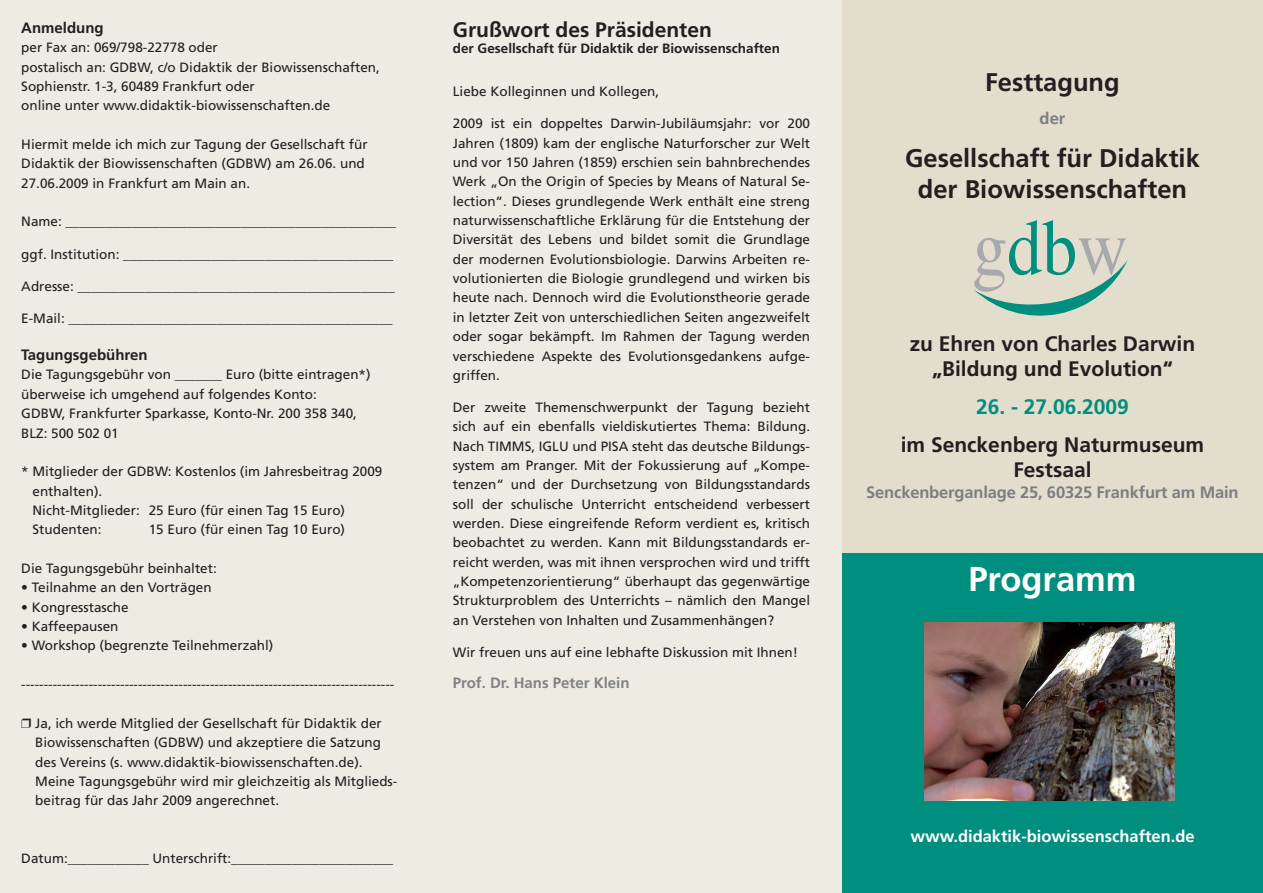
<style>
.page{position:relative;width:1263px;height:893px;background:#fff}
.page>*{position:absolute;margin:0;border:0;box-sizing:border-box;transform-origin:0 0}
.t1{font:79.5px "Times";color:#a8a9ad;scale:.88 1}
.t2{font:700 34.5px "Frutiger";color:#fff}
.t3{font:700 25.5px/30.6px "Frutiger";color:#231f20;text-align:center}
.t4{font:700 21px/25.2px "Frutiger";color:#231f20;text-align:center}
.t5{font:700 21px "Frutiger";color:#008e7e}
.t6{font:700 16.5px "Frutiger";letter-spacing:-.01em;color:#7c7e81}
.t7{font:700 16.5px "Frutiger";color:#fff}
.t8{font:700 15px "Frutiger";color:#231f20}
.t9{font:700 15px "Frutiger";color:#808285}
.t10{font:13.5px/19.4px "Frutiger";color:#231f20}
.t11{font:700 13.5px "Frutiger";color:#231f20}
.s1{color:#008e7e}
</style>
<div class="page">
<div style="left:421px;top:0;width:421px;height:893px;background:#eeebe2"></div>
<div style="left:842px;top:0;width:421px;height:893px;background:#e2ddcd"></div>
<div style="left:0;top:0;width:421px;height:893px;background:#eeebe2"></div>
<div style="left:842px;top:553px;width:421px;height:340px;background:#008e7e"></div>
<svg style="left:974px;top:260px;width:154px;height:56px"></svg>
<img style="left:925px;top:622px;width:250px;height:179px">
<p class="t8" style="left:21px;top:19px;width:84px">Anmeldung</p>
<p class="t10" style="left:21px;top:38px;width:360px">per Fax an: 069/798-22778 oder<br>postalisch an: GDBW, c/o Didaktik der Biowissenschaften, Sophienstr. 1-3, 60489 Frankfurt oder<br>online unter www.didaktik-biowissenschaften.de</p>
<p class="t10" style="left:21px;top:135px;width:348px">Hiermit melde ich mich zur Tagung der Gesell-schaft für<br>Didaktik der Biowissenschaften (GDBW) am 26.06. und<br>27.06.2009 in Frankfurt am Main an.</p>
<p class="t10" style="left:21px;top:212px;width:377px">Name: _________________________________________________</p>
<p class="t10" style="left:21px;top:244px;width:374px">ggf. Institution: ________________________________________</p>
<p class="t10" style="left:21px;top:276px;width:375px">Adresse: _______________________________________________</p>
<p class="t10" style="left:21px;top:308px;width:373px">E-Mail: ________________________________________________</p>
<p class="t8" style="left:21px;top:346px;width:128px">Tagungsgebühren</p>
<p class="t10" style="left:21px;top:365px;width:351px">Die Tagungsgebühr von _______ Euro (bitte eintragen*) überweise ich umgehend auf folgendes Konto:<br>GDBW, Frankfurter Sparkasse, Konto-Nr. 200 358 340, BLZ: 500 502 01</p>
<p class="t10" style="left:33px;top:462px;width:351px;text-indent:-11px">* Mitglieder der GDBW: Kostenlos (im Jahresbeitrag 2009 enthalten).<br>Nicht-Mitglieder: 25 Euro (für einen Tag 15 Euro)<br>Studenten:</p>
<p class="t10" style="left:149px;top:520px;width:198px">15 Euro (für einen Tag 10 Euro)</p>
<p class="t10" style="left:21px;top:559px;width:197px">Die Tagungsgebühr beinhaltet:</p>
<p class="t10" style="left:21px;top:578px;width:192px">• Teilnahme an den Vorträgen</p>
<p class="t10" style="left:21px;top:597px;width:109px">• Kongresstasche</p>
<p class="t10" style="left:21px;top:617px;width:99px">• Kaffeepausen</p>
<p class="t10" style="left:21px;top:636px;width:254px">• Workshop (begrenzte Teilnehmerzahl)</p>
<p class="t10" style="left:21px;top:675px;width:375px">-----------------------------------------------------------------------------------</p>
<p class="t10" style="left:35px;top:713px;width:364px">Ja, ich werde Mitglied der Gesellschaft für Didaktik der Biowissenschaften (GDBW) und akzeptiere die Satzung des Vereins (s. www.didaktik-biowissenschaften.de).<br>Meine Tagungsgebühr wird mir gleichzeitig als Mitglieds&shy;beitrag für das Jahr 2009 angerechnet.</p>
<p class="t10" style="left:21px;top:849px;width:374px">Datum:____________ Unterschrift:________________________</p>
<h3 class="t4" style="left:453px;top:17px;width:261px">Grußwort des Präsidenten</h3>
<p class="t11" style="left:453px;top:41px;width:329px">der Gesellschaft für Didaktik der Biowissenschaften</p>
<p class="t10" style="left:453px;top:82px;width:208px">Liebe Kolleginnen und Kollegen,</p>
<p class="t10" style="left:453px;top:114px;width:359px;text-align:justify">2009 ist ein doppeltes Darwin-Jubiläumsjahr: vor 200<br>Jahren (1809) kam der englische Naturforscher zur Welt und vor 150 Jahren (1859) erschien sein bahnbrechendes Werk „On the Origin of Species by Means of Natural Se&shy;lection“. Dieses grundlegende Werk enthält eine streng naturwissenschaftliche Erklärung für die Entstehung der Diversität des Lebens und bildet somit die Grundlage der modernen Evolutionsbiologie. Darwins Arbeiten re&shy;volutionierten die Biologie grundlegend und wirken bis heute nach. Dennoch wird die Evolutionstheorie gerade in letzter Zeit von unterschiedlichen Seiten angezweifelt oder sogar bekämpft. Im Rahmen der Tagung werden verschiedene Aspekte des Evolutionsgedankens aufge&shy;griffen.</p>
<p class="t10" style="left:453px;top:398px;width:359px;text-align:justify">Der zweite Themenschwerpunkt der Tagung bezieht sich auf ein ebenfalls vieldiskutiertes Thema: Bildung.<br>Nach TIMMS, IGLU und PISA steht das deutsche Bildungs&shy;system am Pranger. Mit der Fokussierung auf „Kompe&shy;tenzen“ und der Durchsetzung von Bildungsstandards soll der schulische Unterricht entscheidend verbessert werden. Diese eingreifende Reform verdient es, kritisch beobachtet zu werden. Kann mit Bildungsstandards er&shy;reicht werden, was mit ihnen versprochen wird und trifft „Kompetenzorientierung“ überhaupt das gegenwärtige Strukturproblem des Unterrichts – nämlich den Mangel an Verstehen von Inhalten und Zusammenhängen?</p>
<p class="t10" style="left:453px;top:643px;width:347px">Wir freuen uns auf eine lebhafte Diskussion mit Ihnen!</p>
<p class="t9" style="left:453px;top:674px;width:178px">Prof. Dr. Hans Peter Klein</p>
<h3 class="t3" style="left:985px;top:67px;width:136px">Festtagung</h3>
<p class="t6" style="left:1040px;top:109px;width:27px">der</p>
<h3 class="t3" style="left:905px;top:143px;width:296px">Gesellschaft für Didaktik der Biowissenschaften</h3>
<h1 class="t1" style="left:972px;top:173px;width:178px">g<span class="s1">db</span>w</h1>
<h3 class="t4" style="left:910px;top:331px;width:287px">zu Ehren von Charles Darwin „Bildung und Evolution“</h3>
<h3 class="t5" style="left:976px;top:394px;width:154px">26. - 27.06.2009</h3>
<h3 class="t4" style="left:901px;top:432px;width:305px">im Senckenberg Naturmuseum<br>Festsaal</h3>
<p class="t6" style="left:866px;top:482px;width:374px">Senckenberganlage 25, 60325 Frankfurt am Main</p>
<h2 class="t2" style="left:968px;top:558px;width:170px">Programm</h2>
<p class="t7" style="left:910px;top:826px;width:286px">www.didaktik-biowissenschaften.de</p>
</div>
